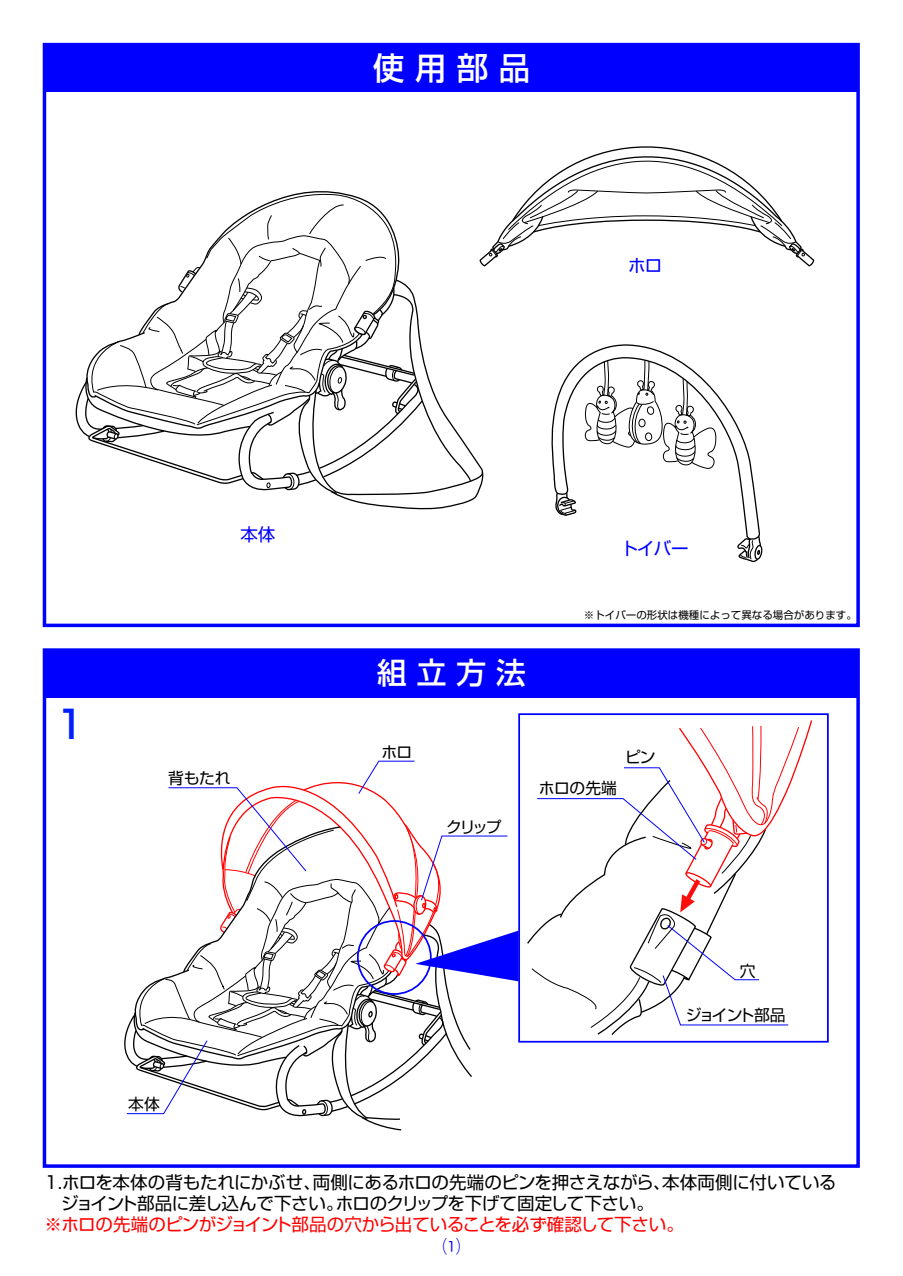
<style>
.page{position:relative;width:903px;height:1276px;background:#fff}
.page>*{position:absolute;margin:0;border:0;box-sizing:border-box;transform-origin:0 0}
.t1{font:500 38.5px "Shin Go Pro";color:#001eff}
.t2{font:500 31.5px "Shin Go Pro";color:#fff}
.t3{font:500 29.75px "Shin Go Pro";color:#fff}
.t4{font:17.5px/21px "Shin Go Pro";letter-spacing:-.02em;color:#000}
.t5{font:17.5px "Shin Go Pro";letter-spacing:-.03em;color:#f00}
.t6{font:17.5px "Shin Go Pro";letter-spacing:-.035em;color:#00f}
.t7{font:15.75px "Shin Go Pro";letter-spacing:-.045em;color:#000}
.t8{font:15.75px "Shin Go Pro";letter-spacing:-.11em;color:#000}
.t9{font:10.5px "Shin Go Pro";color:#000}
</style>
<div class="page">
<svg style="left:75px;top:146px;width:739px;height:417px"></svg>
<div style="left:518px;top:713px;width:311px;height:329px;border:2px solid #00f"></div>
<svg style="left:527px;top:720px;width:286px;height:315px"></svg>
<div style="left:44px;top:45px;width:814px;height:47px;background:#00f"></div>
<div style="left:44px;top:650px;width:814px;height:48px;background:#00f"></div>
<div style="left:43px;top:43px;width:817px;height:584px;border:4px solid #00f"></div>
<div style="left:43px;top:648px;width:817px;height:520px;border:4px solid #00f"></div>
<svg style="left:124px;top:760px;width:395px;height:371px"></svg>
<h2 class="t2" style="left:373px;top:42px;width:159px">使 用 部 品</h2>
<p class="t6" style="left:628px;top:251px;width:36px">ホロ</p>
<h1 class="t1" style="left:56px;top:693px;width:31px">1</h1>
<p class="t6" style="left:240px;top:520px;width:36px">本体</p>
<p class="t7" style="left:168px;top:765px;width:64px">背もたれ</p>
<p class="t7" style="left:128px;top:1091px;width:33px">本体</p>
<h3 class="t3" style="left:377px;top:648px;width:150px">組 立 方 法</h3>
<p class="t6" style="left:621px;top:534px;width:70px">トイバー</p>
<p class="t9" style="left:584px;top:606px;width:274px">※トイバーの形状は機種によって異なる場合があります。</p>
<p class="t7" style="left:382px;top:739px;width:32px">ホロ</p>
<p class="t7" style="left:446px;top:813px;width:57px">クリップ</p>
<p class="t7" style="left:539px;top:775px;width:80px">ホロの先端</p>
<p class="t7" style="left:625px;top:744px;width:32px">ピン</p>
<p class="t7" style="left:740px;top:958px;width:17px">穴</p>
<p class="t8" style="left:686px;top:1001px;width:101px">ジョイント部品</p>
<p class="t4" style="left:44px;top:1169px;width:794px">1.ホロを本体の背もたれにかぶせ、両側にあるホロの先端のピンを押さえながら、本体両側に付いている　ジョイント部品に差し込んで下さい。ホロのクリップを下げて固定して下さい。</p>
<p class="t5" style="left:44px;top:1209px;width:641px">※ホロの先端のピンがジョイント部品の穴から出ていることを必ず確認して下さい。</p>
<p class="t6" style="left:443px;top:1232px;width:19px">⑴</p>
</div>
